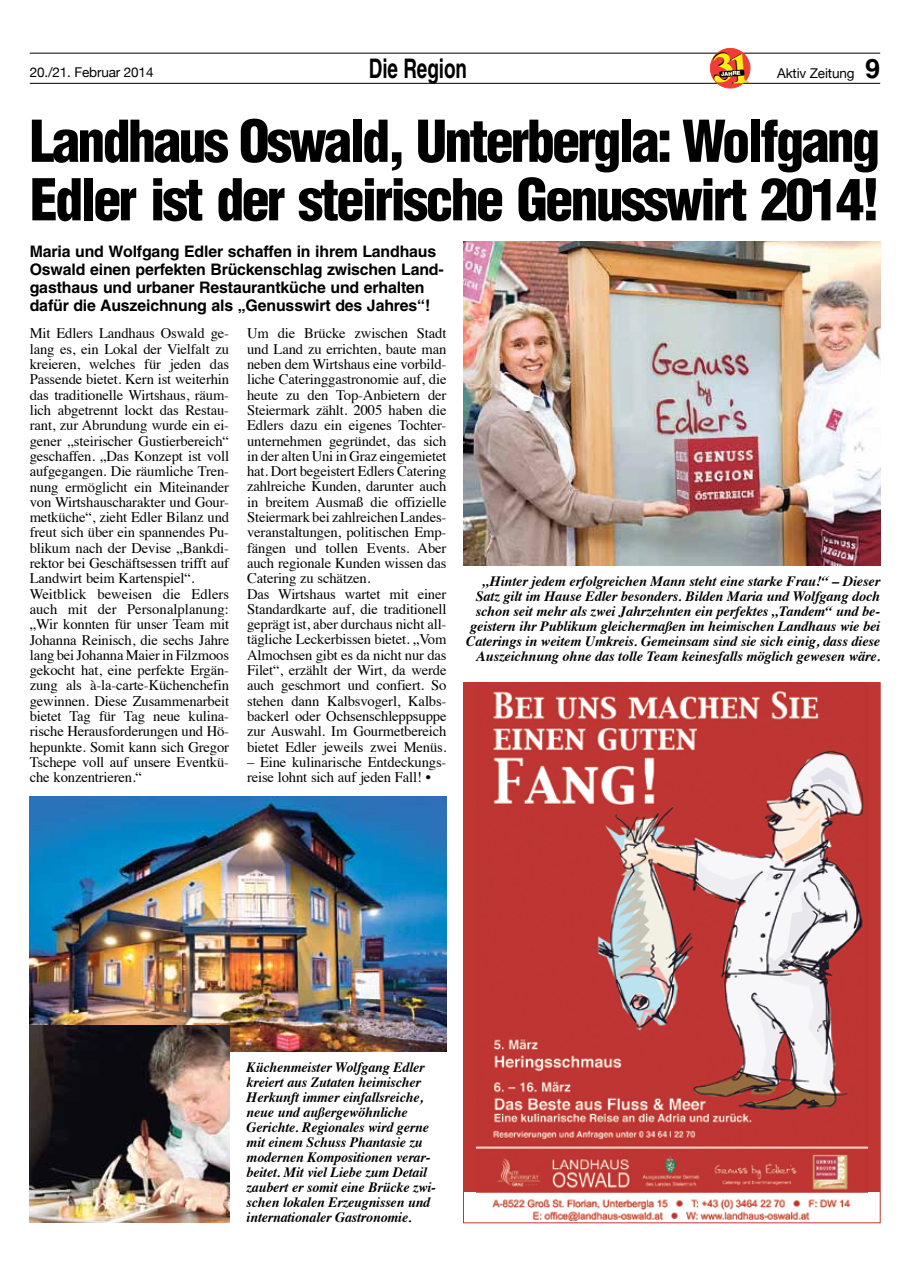
<style>
.page{position:relative;width:910px;height:1276px;background:#fff}
.page>*{position:absolute;margin:0;border:0;box-sizing:border-box;transform-origin:0 0}
.t1{font:900 condensed 56.25px/58.5px "Helvetica";letter-spacing:-.05em;color:#000}
.t2{font:700 27px "Helvetica";color:#000;scale:.7 1}
.t3{font:700 15.9px/18px "Helvetica";letter-spacing:-.01em;color:#000}
.t4{font:14.7px/15.3px "Times";letter-spacing:-.01em;color:#000}
.t5{font:italic 700 14.25px/15px "Times";letter-spacing:-.01em;color:#000}
.t6{font:13.5px "Helvetica Neue";letter-spacing:-.01em;color:#000}
.t7{font:900 5.55px "Helvetica Neue";color:#fff}
.s1{font-family:"Helvetica";font-weight:700;font-size:27px}
</style>
<div class="page">
<hr style="left:30px;top:53px;width:850px;height:1px;background:#000">
<hr style="left:30px;top:83px;width:850px;height:1px;background:#000">
<div style="left:463px;top:682px;width:417px;height:510px;background:#bf3633"></div>
<img style="left:476px;top:691px;width:391px;height:529px">
<img style="left:463px;top:241px;width:417px;height:325px">
<img style="left:30px;top:796px;width:416px;height:255px">
<img style="left:30px;top:1025px;width:200px;height:197px">
<svg style="left:709px;top:48px;width:42px;height:41px"></svg>
<p class="t6" style="left:30px;top:64px;width:125px">20./21. Februar 2014</p>
<h2 class="t2" style="left:369px;top:52px;width:142px">Die Region</h2>
<p class="t7" style="left:721px;top:71px;width:21px;rotate:-5deg">JAHRE</p>
<p class="t6" style="left:777px;top:65px;width:105px">Aktiv Zeitung <span class="s1">9</span></p>
<h1 class="t1" style="left:30px;top:111px;width:852px">Landhaus Oswald, Unterbergla: Wolfgang<br>Edler ist der steirische Genusswirt 2014!</h1>
<p class="t3" style="left:30px;top:242px;width:415px">Maria und Wolfgang Edler schaffen in ihrem Landhaus Oswald einen perfekten Brückenschlag zwischen Land&shy;gasthaus und urbaner Restaurantküche und erhalten dafür die Auszeichnung als „Genusswirt des Jahres“!</p>
<p class="t4" style="left:30px;top:325px;width:201px">Mit Edlers Landhaus Oswald ge&shy;lang es, ein Lokal der Vielfalt zu kreieren, welches für jeden das Passende bietet. Kern ist weiterhin das traditionelle Wirtshaus, räum&shy;lich abgetrennt lockt das Restau&shy;rant, zur Abrundung wurde ein ei&shy;gener „steirischer Gustierbereich“ geschaffen. „Das Konzept ist voll aufgegangen. Die räumliche Tren&shy;nung ermöglicht ein Miteinander von Wirtshauscharakter und Gour&shy;metküche“, zieht Edler Bilanz und freut sich über ein spannendes Pu&shy;blikum nach der Devise „Bankdi&shy;rektor bei Geschäftsessen trifft auf Landwirt beim Kartenspiel“.<br>Weitblick beweisen die Edlers auch mit der Personalplanung: „Wir konnten für unser Team mit Johanna Reinisch, die sechs Jahre lang bei Johanna Maier in Filzmoos gekocht hat, eine perfekte Ergän&shy;zung als à-la-carte-Küchenchefin gewinnen. Diese Zusammenarbeit bietet Tag für Tag neue kulina&shy;rische Herausforderungen und Hö&shy;hepunkte. Somit kann sich Gregor Tschepe voll auf unsere Eventkü&shy;che konzentrieren.“</p>
<p class="t4" style="left:247px;top:324px;width:201px">Um die Brücke zwischen Stadt und Land zu errichten, baute man neben dem Wirtshaus eine vorbild&shy;liche Cateringgastronomie auf, die heute zu den Top-Anbietern der Steiermark zählt. 2005 haben die Edlers dazu ein eigenes Tochter&shy;unternehmen gegründet, das sich in der alten Uni in Graz eingemietet hat. Dort begeistert Edlers Catering zahlreiche Kunden, darunter auch in breitem Ausmaß die offizielle Steiermark bei zahlreichen Landes&shy;veranstaltungen, politischen Emp&shy;fängen und tollen Events. Aber auch regionale Kunden wissen das Catering zu schätzen.<br>Das Wirtshaus wartet mit einer Standardkarte auf, die traditionell geprägt ist, aber durchaus nicht all&shy;tägliche Leckerbissen bietet. „Vom Almochsen gibt es da nicht nur das Filet“, erzählt der Wirt, da werde auch geschmort und confiert. So stehen dann Kalbsvogerl, Kalbs&shy;backerl oder Ochsenschleppsuppe zur Auswahl. Im Gourmetbereich bietet Edler jeweils zwei Menüs.</p>
<p class="t4" style="left:247px;top:753px;width:201px">– Eine kulinarische Entdeckungs&shy;reise lohnt sich auf jeden Fall! •</p>
<p class="t5" style="left:466px;top:572px;width:416px;text-align:right">„Hinter jedem erfolgreichen Mann steht eine starke Frau!“ – Dieser Satz gilt im Hause Edler besonders. Bilden Maria und Wolfgang doch schon seit mehr als zwei Jahrzehnten ein perfektes „Tandem“ und be&shy;geistern ihr Publikum gleichermaßen im heimischen Landhaus wie bei Caterings in weitem Umkreis. Gemeinsam sind sie sich einig, dass diese Auszeichnung ohne das tolle Team keinesfalls möglich gewesen wäre.</p>
<p class="t5" style="left:247px;top:1058px;width:191px">Küchenmeister Wolfgang Edler kreiert aus Zutaten heimischer<br>Herkunft immer einfallsreiche, neue und außergewöhnliche<br>Gerichte. Regionales wird gerne mit einem Schuss Phantasie zu modernen Kompositionen verar&shy;beitet. Mit viel Liebe zum Detail zaubert er somit eine Brücke zwi&shy;schen lokalen Erzeugnissen und internationaler Gastronomie.</p>
</div>
